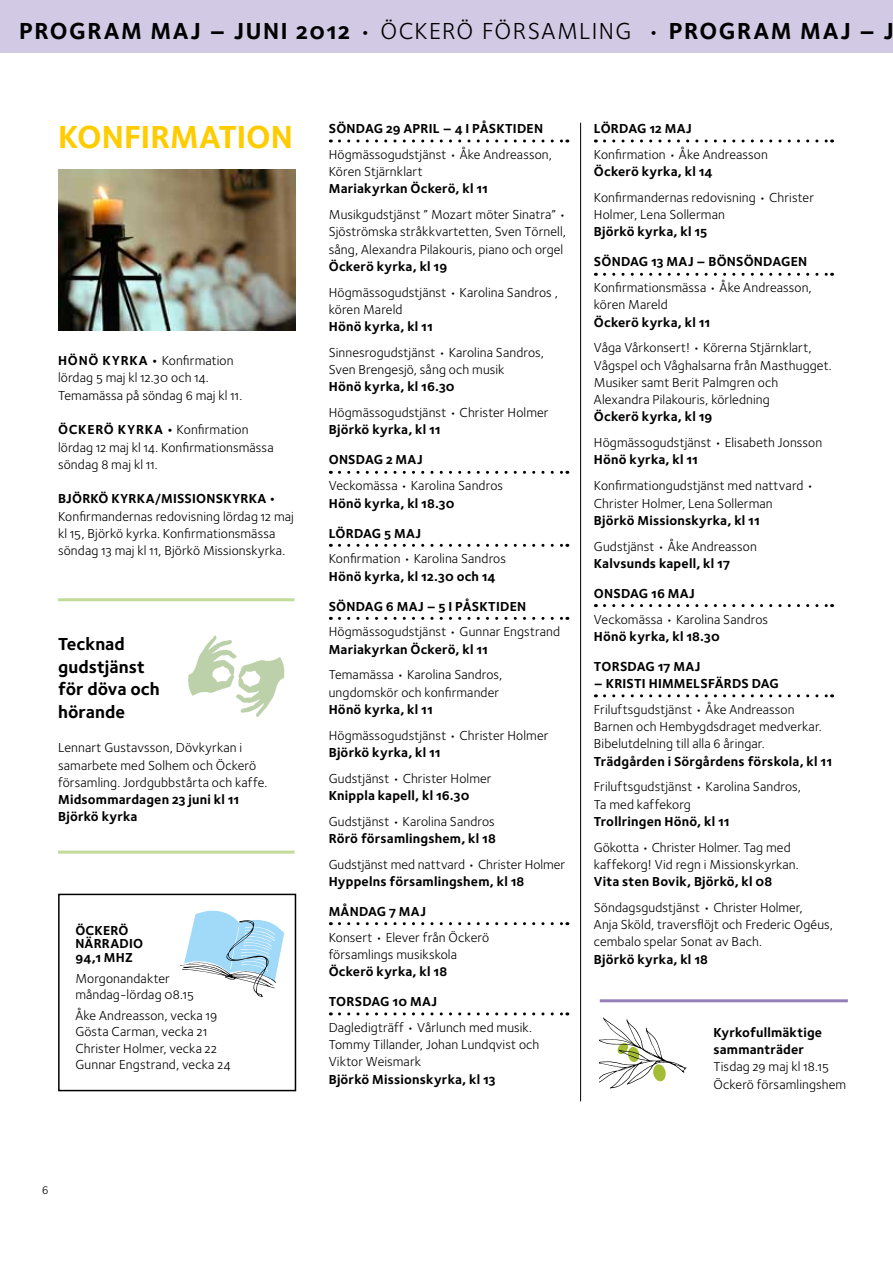
<style>
.page{position:relative;width:893px;height:1263px;background:#fff}
.page>*{position:absolute;margin:0;border:0;box-sizing:border-box;transform-origin:0 0}
.t1{font:33px "Foundry Sterling Bold OSF";color:#fc0}
.t2{font:24px "Foundry Sterling Bold OSF";letter-spacing:.07em;color:#000}
.t3{font:24px "Foundry Sterling Book OSF";color:#000}
.t4{font:18px/22.5px "Foundry Sterling Bold OSF";color:#000}
.t5{font:13.5px/17.2px "Foundry Sterling Book OSF";letter-spacing:.01em;color:#000}
.t6{font:13.5px/17.2px "Foundry Sterling Bold OSF";letter-spacing:.015em;color:#000}
.t7{font:12px "Foundry Sterling Book OSF";color:#000}
.s1{font-family:"Foundry Sterling Book OSF"}
.s2{font-family:"Foundry Sterling Bold OSF"}
</style>
<div class="page">
<div style="left:0;top:0;width:893px;height:53px;background:#d2c9e5"></div>
<hr style="left:580px;top:123px;width:1px;height:978px;background:#000">
<svg style="left:339px;top:139px;width:229px;height:3px"></svg>
<svg style="left:339px;top:471px;width:229px;height:3px"></svg>
<svg style="left:339px;top:544px;width:229px;height:3px"></svg>
<svg style="left:339px;top:617px;width:229px;height:3px"></svg>
<svg style="left:339px;top:922px;width:229px;height:3px"></svg>
<svg style="left:339px;top:1012px;width:229px;height:3px"></svg>
<svg style="left:604px;top:139px;width:229px;height:3px"></svg>
<svg style="left:604px;top:273px;width:229px;height:3px"></svg>
<svg style="left:604px;top:604px;width:229px;height:3px"></svg>
<svg style="left:604px;top:694px;width:229px;height:3px"></svg>
<img style="left:188px;top:635px;width:97px;height:82px">
<svg style="left:600px;top:1018px;width:87px;height:71px"></svg>
<hr style="left:58px;top:598px;width:236px;height:3px;background:#c3db9a">
<hr style="left:58px;top:851px;width:236px;height:3px;background:#c3db9a">
<div style="left:58px;top:894px;width:238px;height:197px;border:2px solid #000"></div>
<svg style="left:180px;top:910px;width:104px;height:87px"></svg>
<img style="left:58px;top:169px;width:238px;height:162px">
<hr style="left:600px;top:999px;width:248px;height:3px;background:#967eb9">
<h2 class="t2" style="left:19px;top:14px;width:395px">program maj – j uni 2012 <span class="s1">• ÖCKER</span></h2>
<h2 class="t3" style="left:456px;top:14px;width:71px">Ö FÖRSA</h2>
<h2 class="t3" style="left:557px;top:14px;width:36px">MLING</h2>
<h2 class="t2" style="left:647px;top:14px;width:244px"><span class="s1">•</span> program maj – j</h2>
<h1 class="t1" style="left:58px;top:114px;width:65px">KONFIRMA</h1>
<h1 class="t1" style="left:218px;top:114px;width:71px">TION</h1>
<p class="t5" style="left:58px;top:352px;width:186px"><span class="s2">Hönö kyrka •</span> Konfirmation lördag 5 maj kl 12.30 och 14.<br>Temamässa på söndag 6 maj kl 11.</p>
<p class="t6" style="left:58px;top:421px;width:192px">Öckerö kyrka • <span class="s1">Konfirmation</span></p>
<p class="t5" style="left:58px;top:438px;width:217px">lördag 12 maj kl 14. Konfirmationsmässa söndag 8 maj kl 11.</p>
<p class="t6" style="left:58px;top:490px;width:219px">Björkö kyrka/Missionskyrka •</p>
<p class="t5" style="left:58px;top:507px;width:237px">Konfirmandernas redovisning lördag 12 maj kl 15, Björkö kyrka. Konfirmationsmässa söndag 13 maj kl 11, Björkö Missionskyrka.</p>
<h3 class="t4" style="left:58px;top:632px;width:103px">Tecknad gudstjänst för döva och hörande</h3>
<p class="t5" style="left:58px;top:739px;width:211px">Lennart Gustavsson, Dövkyrkan i samarbete med Solhem och Öckerö församling. Jordgubbstårta och kaffe.</p>
<p class="t6" style="left:58px;top:790px;width:183px">Midsommardagen 23 juni kl 11<br>Björkö kyrka</p>
<p class="t6" style="left:75px;top:923px;width:67px;line-height:13.5px">Öckerö närradio<br>94,1 Mh z</p>
<p class="t5" style="left:75px;top:969px;width:120px;line-height:16.5px">Morgonandakter måndag-lördag 08.15</p>
<p class="t5" style="left:75px;top:1007px;width:156px;line-height:16.5px">Åke Andreasson, vecka 19<br>Gösta Carman, vecka 21<br>Christer Holmer, vecka 22<br>Gunnar Engstrand, vecka 24</p>
<p class="t6" style="left:329px;top:120px;width:216px">söndag 29 april – 4 i påsktiden</p>
<p class="t5" style="left:329px;top:145px;width:225px">Högmässogudstjänst • Åke Andreasson,<br>Kören Stjärnklart</p>
<p class="t6" style="left:329px;top:180px;width:160px">Mariakyrkan Öckerö, kl 11</p>
<p class="t5" style="left:329px;top:206px;width:239px;text-align:justify">Musikgudstjänst ” Mozart möter Sinatra” • Sjöströmska stråkkvartetten, Sven Törnell, sång, Alexandra Pilakouris, piano och orgel</p>
<p class="t6" style="left:329px;top:257px;width:120px">Öckerö kyrka, kl 19</p>
<p class="t5" style="left:329px;top:283px;width:231px">Högmässogudstjänst • Karolina Sandros , kören Mareld</p>
<p class="t6" style="left:329px;top:318px;width:105px">Hönö kyrka, kl 11</p>
<p class="t5" style="left:329px;top:343px;width:217px">Sinnesrogudstjänst • Karolina Sandros,<br>Sven Brengesjö, sång och musik</p>
<p class="t6" style="left:329px;top:378px;width:127px">Hönö kyrka, kl 16.30</p>
<p class="t5" style="left:329px;top:404px;width:221px">Högmässogudstjänst • Christer Holmer</p>
<p class="t6" style="left:329px;top:421px;width:113px">Björkö kyrka, kl 11</p>
<p class="t6" style="left:329px;top:451px;width:93px">Onsdag 2 maj</p>
<p class="t5" style="left:329px;top:477px;width:176px">Veckomässa • Karolina Sandros</p>
<p class="t6" style="left:329px;top:494px;width:127px">Hönö kyrka, kl 18.30</p>
<p class="t6" style="left:329px;top:524px;width:92px">lördag 5 maj</p>
<p class="t5" style="left:329px;top:550px;width:179px">Konfirmation • Karolina Sandros</p>
<p class="t6" style="left:329px;top:567px;width:168px">Hönö kyrka, kl 12.30 och 14</p>
<p class="t6" style="left:329px;top:597px;width:199px">söndag 6 maj – 5 i påsktiden</p>
<p class="t5" style="left:329px;top:623px;width:233px">Högmässogudstjänst • Gunnar Engstrand</p>
<p class="t6" style="left:329px;top:640px;width:160px">Mariakyrkan Öckerö, kl 11</p>
<p class="t5" style="left:329px;top:666px;width:175px">Temamässa • Karolina Sandros, ungdomskör och konfirmander</p>
<p class="t6" style="left:329px;top:700px;width:105px">Hönö kyrka, kl 11</p>
<p class="t5" style="left:329px;top:726px;width:221px">Högmässogudstjänst • Christer Holmer</p>
<p class="t6" style="left:329px;top:743px;width:113px">Björkö kyrka, kl 11</p>
<p class="t5" style="left:329px;top:769px;width:164px">Gudstjänst • Christer Holmer</p>
<p class="t6" style="left:329px;top:786px;width:142px">Knippla kapell, kl 16.30</p>
<p class="t5" style="left:329px;top:812px;width:168px">Gudstjänst • Karolina Sandros</p>
<p class="t6" style="left:329px;top:829px;width:169px">Rörö församlingshem, kl 18</p>
<p class="t5" style="left:329px;top:855px;width:238px">Gudstjänst med nattvard • Christer Holmer</p>
<p class="t6" style="left:329px;top:872px;width:197px">Hyppelns församlingshem, kl 18</p>
<p class="t6" style="left:329px;top:902px;width:97px">Måndag 7 maj</p>
<p class="t5" style="left:329px;top:928px;width:162px">Konsert • Elever från Öckerö församlings musikskola</p>
<p class="t6" style="left:329px;top:963px;width:120px">Öckerö kyrka, kl 18</p>
<p class="t6" style="left:329px;top:993px;width:108px">to rsdag 10 maj</p>
<p class="t5" style="left:329px;top:1018px;width:212px">Dagledigträff • Vårlunch med musik.<br>Tommy Tillander, Johan Lundqvist och<br>Viktor Weismark</p>
<p class="t6" style="left:329px;top:1070px;width:168px">Björkö Missionskyrka, kl 13</p>
<p class="t6" style="left:594px;top:120px;width:97px">Lördag 12 maj</p>
<p class="t5" style="left:594px;top:145px;width:176px">Konfirmation • Åke Andreasson</p>
<p class="t6" style="left:594px;top:163px;width:120px">Öckerö kyrka, kl 14</p>
<p class="t5" style="left:594px;top:188px;width:222px">Konfirmandernas redovisning • Christer<br>Holmer, Lena Sollerman</p>
<p class="t6" style="left:594px;top:223px;width:115px">Björkö kyrka, kl 15</p>
<p class="t6" style="left:594px;top:253px;width:215px">söndag 13 maj – bönsöndagen</p>
<p class="t5" style="left:594px;top:279px;width:219px">Konfirmationsmässa • Åke Andreasson, kören Mareld</p>
<p class="t6" style="left:594px;top:313px;width:118px">Öckerö kyrka, kl 11</p>
<p class="t5" style="left:594px;top:339px;width:239px">Våga Vårkonsert! • Körerna Stjärnklart, Vågspel och Våghalsarna från Masthugget.<br>Musiker samt Berit Palmgren och Alexandra Pilakouris, körledning</p>
<p class="t6" style="left:594px;top:408px;width:120px">Öckerö kyrka, kl 19</p>
<p class="t5" style="left:594px;top:434px;width:230px">Högmässogudstjänst • Elisabeth Jonsson</p>
<p class="t6" style="left:594px;top:451px;width:105px">Hönö kyrka, kl 11</p>
<p class="t5" style="left:594px;top:477px;width:221px">Konfirmationgudstjänst med nattvard •<br>Christer Holmer, Lena Sollerman</p>
<p class="t6" style="left:594px;top:511px;width:167px">Björkö Missionskyrka, kl 11</p>
<p class="t5" style="left:594px;top:537px;width:164px">Gudstjänst • Åke Andreasson</p>
<p class="t6" style="left:594px;top:554px;width:137px">Kalvsunds kapell, kl 17</p>
<p class="t6" style="left:594px;top:584px;width:100px">onsdag 16 maj</p>
<p class="t5" style="left:594px;top:610px;width:176px">Veckomässa • Karolina Sandros</p>
<p class="t6" style="left:594px;top:627px;width:127px">Hönö kyrka, kl 18.30</p>
<p class="t6" style="left:594px;top:657px;width:108px">to rsdag 17 MAJ</p>
<p class="t6" style="left:594px;top:674px;width:187px">– kristi himmelsfärds dag</p>
<p class="t5" style="left:594px;top:700px;width:229px">Friluftsgudstjänst • Åke Andreasson<br>Barnen och Hembygdsdraget medverkar.<br>Bibelutdelning till alla 6 åringar.</p>
<p class="t6" style="left:594px;top:752px;width:239px">Trädgården i Sörgårdens förskola, kl 11</p>
<p class="t5" style="left:594px;top:778px;width:209px">Friluftsgudstjänst • Karolina Sandros,<br>Ta med kaffekorg</p>
<p class="t6" style="left:594px;top:812px;width:137px">Trollringen Hönö, kl 11</p>
<p class="t5" style="left:594px;top:838px;width:206px">Gökotta • Christer Holmer. Tag med kaffekorg! Vid regn i Missionskyrkan.</p>
<p class="t6" style="left:594px;top:873px;width:180px">Vita sten Bovik, Björkö, kl 08</p>
<p class="t5" style="left:594px;top:898px;width:241px">Söndagsgudstjänst • Christer Holmer,<br>Anja Sköld, traversflöjt och Frederic Ogéus, cembalo spelar Sonat av Bach.</p>
<p class="t6" style="left:594px;top:950px;width:116px">Björkö kyrka, kl 18</p>
<p class="t6" style="left:713px;top:1023px;width:110px">Kyrkofullmäktige sammanträder</p>
<p class="t5" style="left:713px;top:1058px;width:134px">Tisdag 29 maj kl 18.15<br>Öckerö församlingshem</p>
<p class="t7" style="left:42px;top:1181px;width:8px">6</p>
</div>
